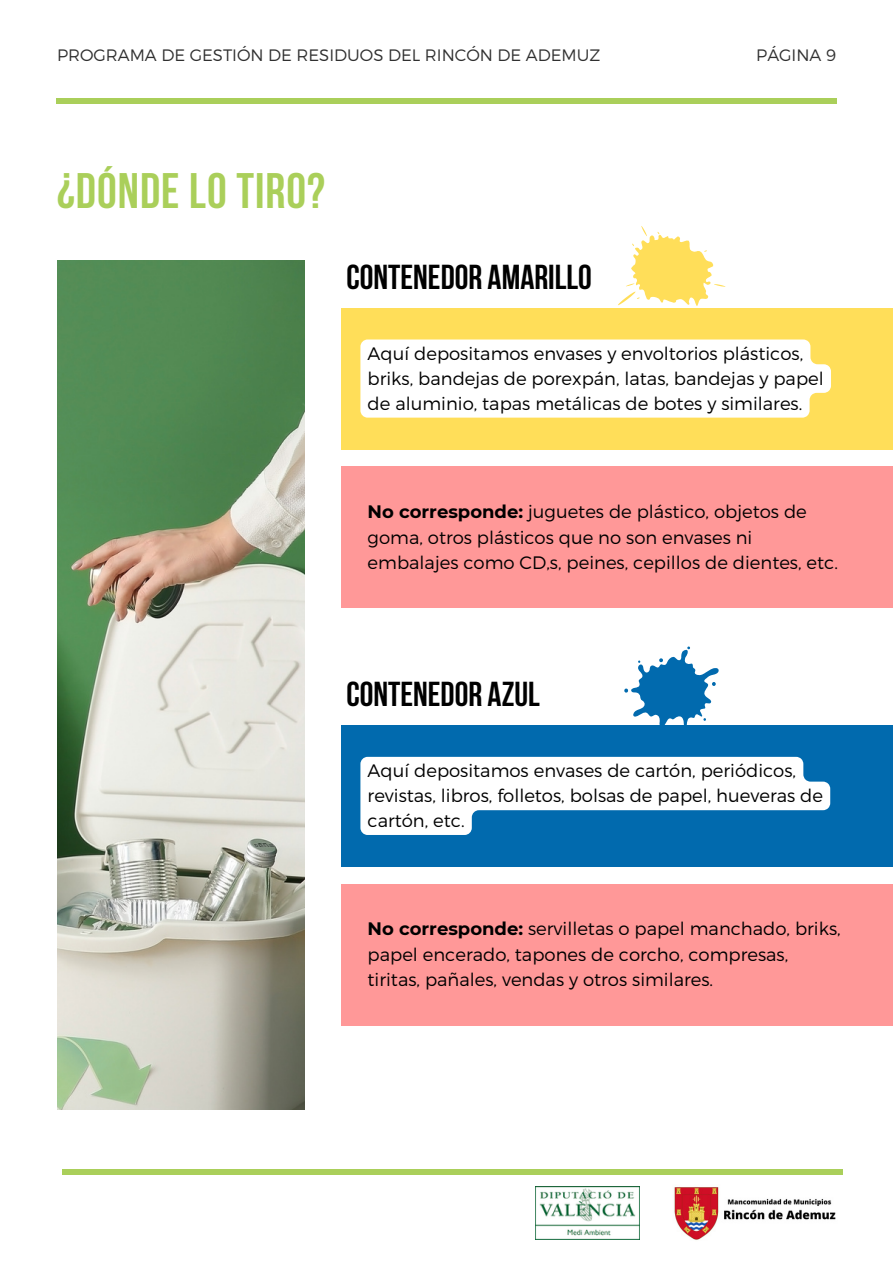
<style>
.page{position:relative;width:893px;height:1264px;background:#fff}
.page>*{position:absolute;margin:0;border:0;box-sizing:border-box;transform-origin:0 0}
.t1{font:700 49.65px "Bebas Neue";letter-spacing:.02em;color:#aacf5a}
.t2{font:700 34.5px "Bebas Neue";color:#000}
.t3{font:300 18px/24.8px "Montserrat";color:#000}
.t4{font:300 16.5px "Montserrat";color:#303030}
.s1{font-weight:700}
</style>
<div class="page">
<img style="left:57px;top:261px;width:247px;height:848px">
<div style="left:57px;top:98px;width:780px;height:6px;background:#aacf5a"></div>
<div style="left:62px;top:1168px;width:780px;height:6px;background:#aacf5a"></div>
<img style="left:674px;top:1187px;width:162px;height:53px">
<img style="left:535px;top:1186px;width:104px;height:53px">
<div style="left:341px;top:308px;width:551px;height:142px;background:#ffde59"></div>
<div style="left:341px;top:466px;width:551px;height:142px;background:#ff9898"></div>
<svg style="left:624px;top:646px;width:95px;height:79px"></svg>
<div style="left:341px;top:725px;width:551px;height:142px;background:#016aae"></div>
<div style="left:341px;top:883px;width:551px;height:142px;background:#ff9898"></div>
<svg style="left:360px;top:226px;width:471px;height:191px"></svg>
<svg style="left:360px;top:756px;width:470px;height:79px"></svg>
<p class="t4" style="left:57px;top:44px;width:545px">PROGRAMA DE GESTIÓN DE RESIDUOS DEL RINCÓN DE ADEMUZ</p>
<p class="t4" style="left:756px;top:44px;width:81px">PÁGINA 9</p>
<p class="t1" style="left:57px;top:170px;width:269px">¿DÓNDE LO TIRO?</p>
<p class="t2" style="left:346px;top:263px;width:247px">CONTENEDOR AMARILLO</p>
<p class="t3" style="left:367px;top:340px;width:457px">Aquí depositamos envases y envoltorios plásticos, briks, bandejas de porexpán, latas, bandejas y papel de aluminio, tapas metálicas de botes y similares.</p>
<p class="t3" style="left:367px;top:498px;width:471px;line-height:25.3px"><span class="s1">No corresponde:</span> juguetes de plástico, objetos de goma, otros plásticos que no son envases ni embalajes como CD,s, peines, cepillos de dientes, etc.</p>
<p class="t2" style="left:346px;top:680px;width:195px">CONTENEDOR AZUL</p>
<p class="t3" style="left:367px;top:757px;width:457px">Aquí depositamos envases de cartón, periódicos, revistas, libros, folletos, bolsas de papel, hueveras de cartón, etc.</p>
<p class="t3" style="left:367px;top:915px;width:474px;line-height:25.3px"><span class="s1">No corresponde:</span> servilletas o papel manchado, briks, papel encerado, tapones de corcho, compresas, tiritas, pañales, vendas y otros similares.</p>
</div>
